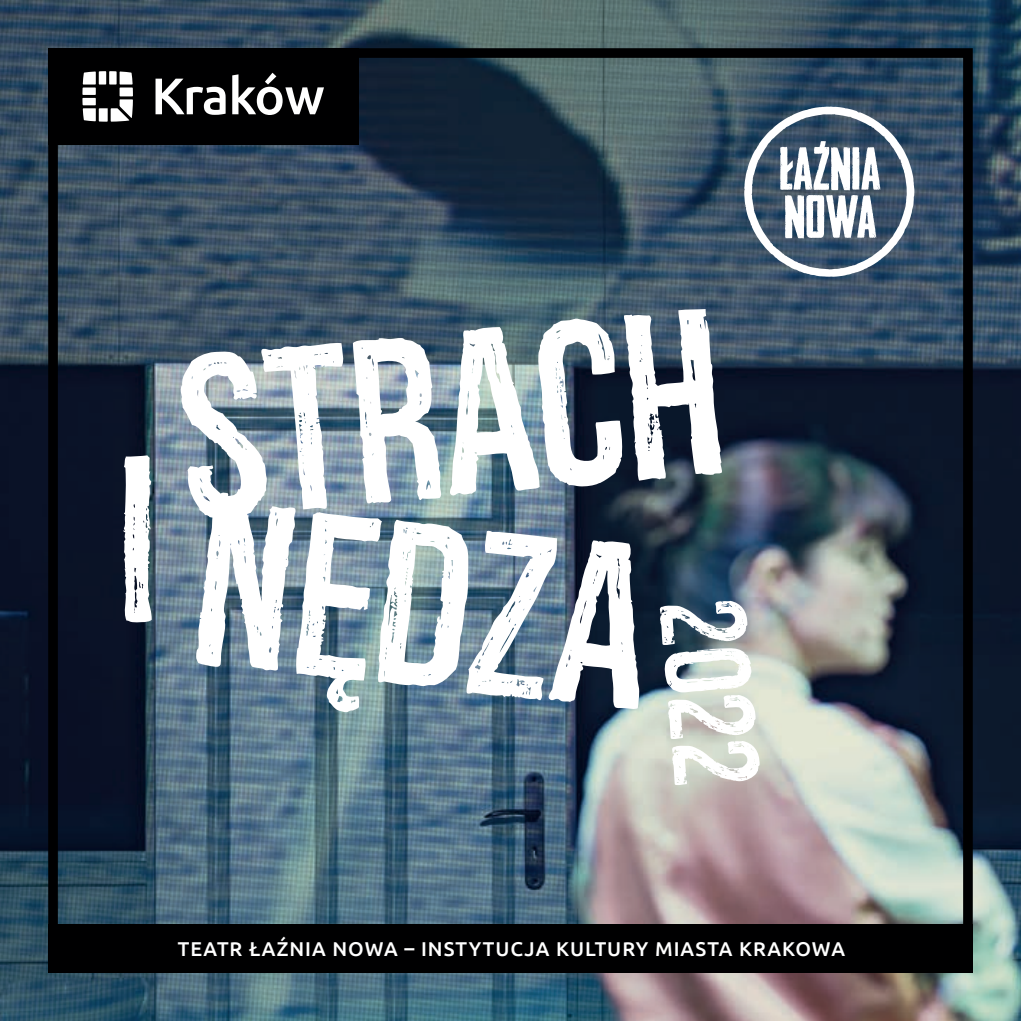
<style>
.page{position:relative;width:1021px;height:1021px;background:#fff}
.page>*{position:absolute;margin:0;border:0;box-sizing:border-box;transform-origin:0 0}
.t1{font:224.6px "Redgar";color:#fff}
.t2{font:117.2px "Redgar";color:#fff}
.t3{font:500 20px "Ubuntu";letter-spacing:.05em;color:#fff}
</style>
<div class="page">
<img style="left:0;top:0;width:1020px;height:1020px">
<svg style="left:744px;top:107px;width:170px;height:170px"></svg>
<div style="left:48px;top:48px;width:924px;height:924px;border:10px solid #000001"></div>
<div style="left:48px;top:48px;width:310px;height:97px;background:#000001"></div>
<svg style="left:82px;top:71px;width:242px;height:51px"></svg>
<div style="left:48px;top:924px;width:924px;height:48px;background:#000001"></div>
<h1 class="t1" style="left:113px;top:415px;width:49px">I</h1>
<h1 class="t1" style="left:167px;top:314px;width:549px;rotate:-5deg">STRACH</h1>
<h1 class="t1" style="left:204px;top:456px;width:460px;rotate:6deg">NĘDZA</h1>
<h2 class="t2" style="left:765px;top:592px;width:190px;rotate:85deg">2022</h2>
<p class="t3" style="left:178px;top:936px;width:668px">TEATR ŁAŹNIA NOWA – INSTYTUCJA KULTURY MIASTA KRAKOWA</p>
</div>
